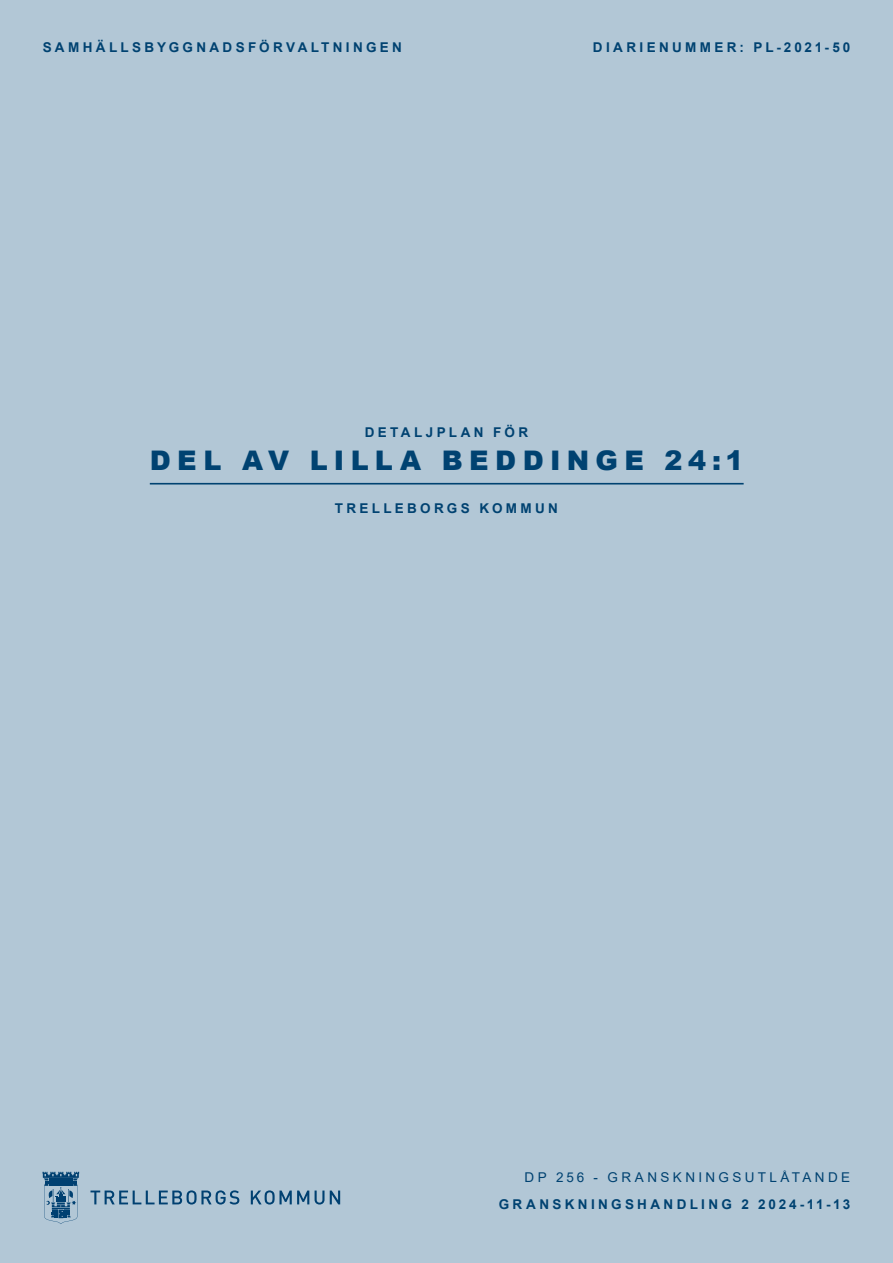
<style>
.page{position:relative;width:893px;height:1263px;background:#b2c7d6}
.page>*{position:absolute;margin:0;border:0;box-sizing:border-box;transform-origin:0 0}
.Sida_1_-_rubriknivå_1{font:900 27px "Arial";letter-spacing:.235em;color:#004271}
.Sida_1_-_övrig_text{font:700 13.5px/27px "Arial";letter-spacing:.245em;color:#004271;text-align:right}
.Sida_1_-_rubriknivå_2{font:700 13.5px "Arial";letter-spacing:.245em;color:#004271}
.s1{font-weight:400}
</style>
<div class="page">
<svg style="left:91px;top:1190px;width:249px;height:14px"></svg>
<svg style="left:43px;top:1172px;width:36px;height:52px"></svg>
<hr style="left:150px;top:483px;width:594px;height:1px;background:#004271">
<p class="Sida_1_-_övrig_text" style="left:43px;top:34px;width:361px">SAMHÄLLSBYGGNADSFÖRVALTNINGEN</p>
<p class="Sida_1_-_övrig_text" style="left:593px;top:34px;width:259px">DIARIENUMMER: PL-2021-50</p>
<p class="Sida_1_-_övrig_text" style="left:365px;top:419px;width:165px">DETALJPLAN FÖR</p>
<p class="Sida_1_-_rubriknivå_1" style="left:150px;top:441px;width:595px">DEL AV LILLA BEDDINGE 24:1</p>
<p class="Sida_1_-_rubriknivå_2" style="left:335px;top:499px;width:225px">TRELLEBORGS KOMMUN</p>
<p class="Sida_1_-_övrig_text" style="left:499px;top:1163px;width:353px"><span class="s1">DP 256 - GRANSKNINGSUTLÅTANDE<br></span>GRANSKNINGSHANDLING 2 2024-11-13</p>
</div>
